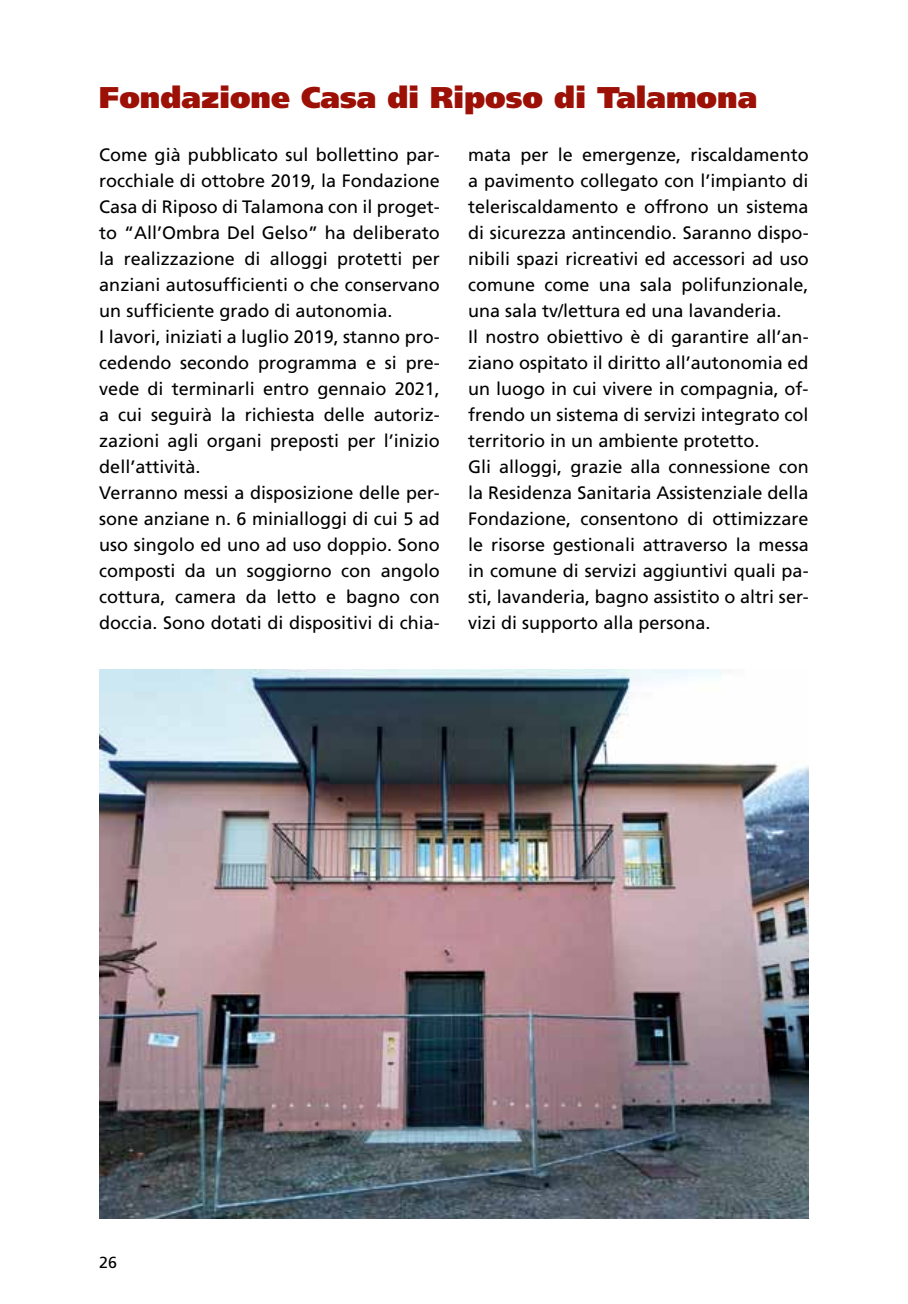
<style>
.page{position:relative;width:908px;height:1304px;background:#fff}
.page>*{position:absolute;margin:0;border:0;box-sizing:border-box;transform-origin:0 0}
.t1{font:900 30px "Frutiger";color:#9c1006}
.t2{font:18px/26px "Frutiger";color:#000}
.t3{font:16px "Frutiger";color:#000}
</style>
<div class="page">
<img style="left:99px;top:669px;width:709px;height:550px">
<h1 class="t1" style="left:99px;top:79px;width:659px">Fondazione Casa di Riposo di Talamona</h1>
<p class="t2" style="left:99px;top:142px;width:342px">Come già pubblicato sul bollettino par&shy;rocchiale di ottobre 2019, la Fondazione Casa di Riposo di Talamona con il proget&shy;to “All’Ombra Del Gelso” ha deliberato la realizzazione di alloggi protetti per anziani autosufficienti o che conservano un sufficiente grado di autonomia.<br>I lavori, iniziati a luglio 2019, stanno pro&shy;cedendo secondo programma e si pre&shy;vede di terminarli entro gennaio 2021, a cui seguirà la richiesta delle autoriz&shy;zazioni agli organi preposti per l’inizio dell’attività.<br>Verranno messi a disposizione delle per&shy;sone anziane n. 6 minialloggi di cui 5 ad uso singolo ed uno ad uso doppio. Sono composti da un soggiorno con angolo cottura, camera da letto e bagno con doccia. Sono dotati di dispositivi di chia-</p>
<p class="t2" style="left:468px;top:142px;width:342px">mata per le emergenze, riscaldamento a pavimento collegato con l’impianto di teleriscaldamento e offrono un sistema di sicurezza antincendio. Saranno dispo&shy;nibili spazi ricreativi ed accessori ad uso comune come una sala polifunzionale, una sala tv/lettura ed una lavanderia.<br>I l nostro obiettivo è di garantire all’an&shy;ziano ospitato il diritto all’autonomia ed un luogo in cui vivere in compagnia, of&shy;frendo un sistema di servizi integrato col territorio in un ambiente protetto.<br>Gli alloggi, grazie alla connessione con la Residenza Sanitaria Assistenziale della Fondazione, consentono di ottimizzare le risorse gestionali attraverso la messa in comune di servizi aggiuntivi quali pa&shy;sti, lavanderia, bagno assistito o altri ser&shy;vizi di supporto alla persona.</p>
<p class="t3" style="left:99px;top:1253px;width:19px">26</p>
</div>
